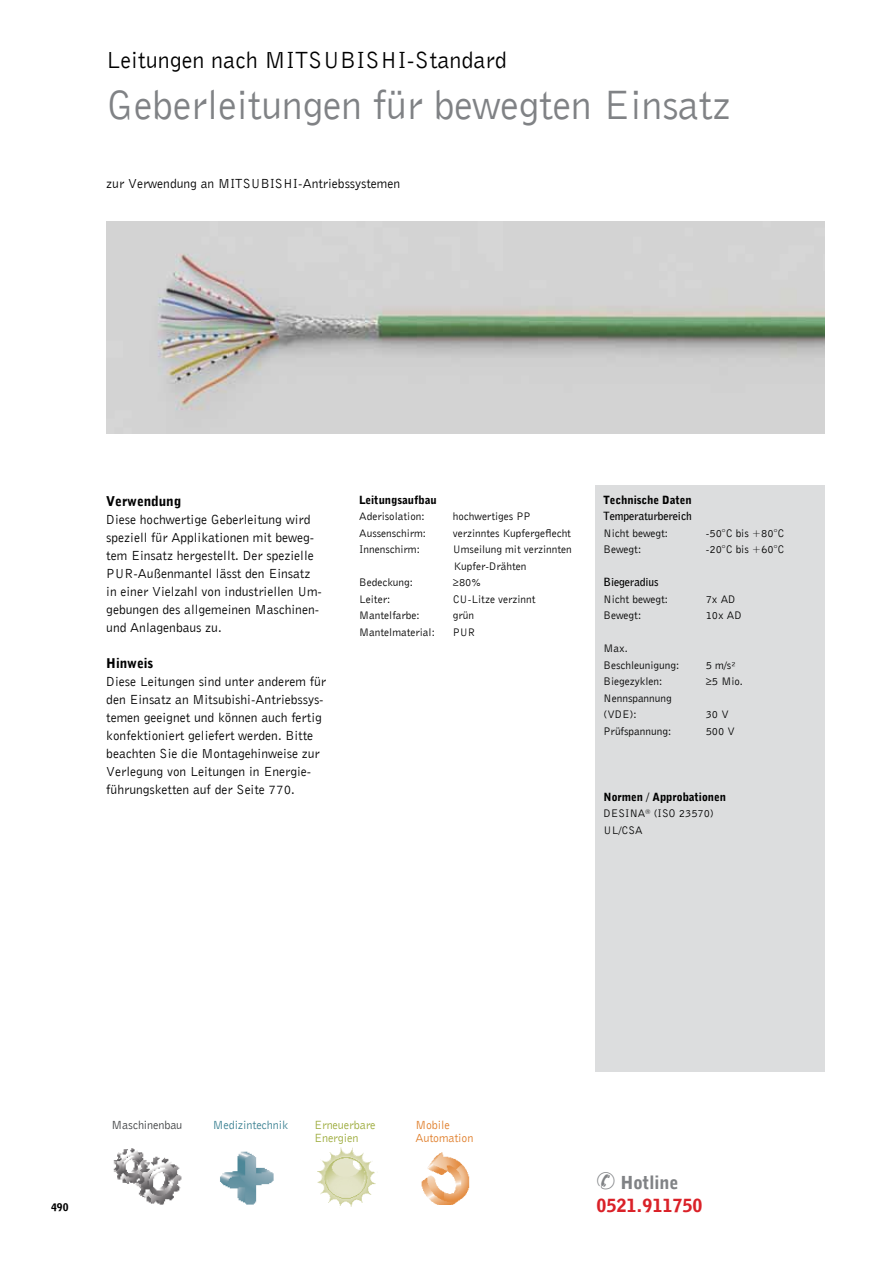
<style>
.page{position:relative;width:893px;height:1263px;background:#fff}
.page>*{position:absolute;margin:0;border:0;box-sizing:border-box;transform-origin:0 0}
.t1{font:42px "Bell Gothic BT Roman";letter-spacing:-.01em;color:#808285}
.t2{font:24px "Bell Gothic BT Roman";color:#000}
.t3{font:18px/22.5px "Bell Gothic BT Black";color:#da2128}
.t4{font:13.5px/18px "Bell Gothic BT Roman";color:#000}
.t5{font:13.5px "Bell Gothic BT Black";color:#000}
.t6{font:12.15px/12.9px "Bell Gothic BT Roman";letter-spacing:-.01em;color:#9cab3b}
.t7{font:12.15px/12.9px "Bell Gothic BT Roman";letter-spacing:-.01em;color:#e07e2a}
.t8{font:12.15px "Bell Gothic BT Roman";letter-spacing:-.01em;color:#3c8293}
.t9{font:12.15px "Bell Gothic BT Roman";letter-spacing:-.01em;color:#414345}
.t10{font:11.25px/16.5px "Bell Gothic BT Roman";color:#000}
.t11{font:11.25px "Bell Gothic BT Black";color:#000}
.t12{font:11.25px "Bell Gothic BT Bold";color:#000}
.t13{font:10.5px "Bell Gothic BT Black";color:#000}
.s1{color:#808285}
</style>
<div class="page">
<img style="left:113px;top:1148px;width:69px;height:57px">
<img style="left:220px;top:1151px;width:54px;height:54px">
<img style="left:317px;top:1147px;width:59px;height:60px">
<img style="left:421px;top:1152px;width:49px;height:53px">
<img style="left:106px;top:221px;width:719px;height:213px">
<div style="left:595px;top:485px;width:230px;height:586px;background:#dcddde"></div>
<h2 class="t2" style="left:106px;top:45px;width:402px">Leitungen nach MITSUBISHI-Standard</h2>
<h1 class="t1" style="left:106px;top:79px;width:626px">Geberleitungen für bewegten Einsatz</h1>
<p class="t4" style="left:106px;top:174px;width:295px">zur Verwendung an MITSUBISHI-Antriebssystemen</p>
<p class="t5" style="left:106px;top:492px;width:77px">Verwendung</p>
<p class="t4" style="left:106px;top:510px;width:217px">Diese hochwertige Geberleitung wird speziell für Applikationen mit beweg&shy;tem Einsatz hergestellt. Der spezielle PUR-Außenmantel lässt den Einsatz in einer Vielzahl von industriellen Um&shy;gebungen des allgemeinen Maschinen&shy;und Anlagenbaus zu.</p>
<p class="t5" style="left:106px;top:654px;width:49px">Hinweis</p>
<p class="t4" style="left:106px;top:672px;width:221px">Diese Leitungen sind unter anderem für den Einsatz an Mitsubishi-Antriebssys&shy;temen geeignet und können auch fertig konfektioniert geliefert werden. Bitte beachten Sie die Montagehinweise zur Verlegung von Leitungen in Energie&shy;führungsketten auf der Seite 770.</p>
<p class="t11" style="left:359px;top:493px;width:79px">Leitungsaufbau</p>
<p class="t10" style="left:359px;top:508px;width:67px">Aderisolation:</p>
<p class="t10" style="left:453px;top:508px;width:79px">hochwertiges PP</p>
<p class="t10" style="left:359px;top:525px;width:68px">Aussenschirm:</p>
<p class="t10" style="left:453px;top:525px;width:120px">verzinntes Kupfergeflecht</p>
<p class="t10" style="left:359px;top:541px;width:62px">Innenschirm:</p>
<p class="t10" style="left:453px;top:541px;width:121px">Umseilung mit verzinnten<br>Kupfer-Drähten</p>
<p class="t10" style="left:359px;top:574px;width:55px">Bedeckung:</p>
<p class="t10" style="left:453px;top:574px;width:30px">≥80%</p>
<p class="t10" style="left:359px;top:591px;width:33px">Leiter:</p>
<p class="t10" style="left:453px;top:591px;width:84px">CU-Litze verzinnt</p>
<p class="t10" style="left:359px;top:607px;width:62px">Mantelfarbe:</p>
<p class="t10" style="left:453px;top:607px;width:23px">grün</p>
<p class="t10" style="left:359px;top:624px;width:77px">Mantelmaterial:</p>
<p class="t10" style="left:453px;top:624px;width:24px">PUR</p>
<p class="t11" style="left:604px;top:493px;width:89px">Technische Daten</p>
<p class="t12" style="left:604px;top:509px;width:89px">Temperaturbereich</p>
<p class="t10" style="left:604px;top:525px;width:66px">Nicht bewegt:</p>
<p class="t10" style="left:706px;top:525px;width:80px">-50°C bis +80°C</p>
<p class="t10" style="left:604px;top:541px;width:39px">Bewegt:</p>
<p class="t10" style="left:706px;top:541px;width:80px">-20°C bis +60°C</p>
<p class="t12" style="left:604px;top:575px;width:57px">Biegeradius</p>
<p class="t10" style="left:604px;top:591px;width:66px">Nicht bewegt:</p>
<p class="t10" style="left:706px;top:591px;width:31px">7x AD</p>
<p class="t10" style="left:604px;top:607px;width:39px">Bewegt:</p>
<p class="t10" style="left:706px;top:607px;width:38px">10x AD</p>
<p class="t10" style="left:604px;top:640px;width:77px">Max.<br>Beschleunigung:</p>
<p class="t10" style="left:706px;top:657px;width:31px">5 m/s²</p>
<p class="t10" style="left:604px;top:673px;width:60px">Biegezyklen:</p>
<p class="t10" style="left:706px;top:673px;width:39px">≥5 Mio.</p>
<p class="t10" style="left:604px;top:690px;width:70px">Nennspannung (VDE):</p>
<p class="t10" style="left:706px;top:706px;width:25px">30 V</p>
<p class="t10" style="left:604px;top:723px;width:69px">Prüfspannung:</p>
<p class="t10" style="left:706px;top:723px;width:31px">500 V</p>
<p class="t11" style="left:604px;top:790px;width:124px">Normen / Approbationen</p>
<p class="t10" style="left:604px;top:805px;width:112px">DESINA<sup>®</sup> (ISO 23570)<br>UL/CSA</p>
<p class="t13" style="left:51px;top:1201px;width:19px">490</p>
<p class="t9" style="left:111px;top:1117px;width:72px">Maschinenbau</p>
<p class="t8" style="left:213px;top:1117px;width:77px">Medizintechnik</p>
<p class="t6" style="left:314px;top:1118px;width:63px">Erneuerbare<br>Energien</p>
<p class="t7" style="left:415px;top:1118px;width:59px">Mobile<br>Automation</p>
<h3 class="t3" style="left:596px;top:1171px;width:108px"><span class="s1">✆ Hotline<br></span>0521.911750</h3>
</div>
